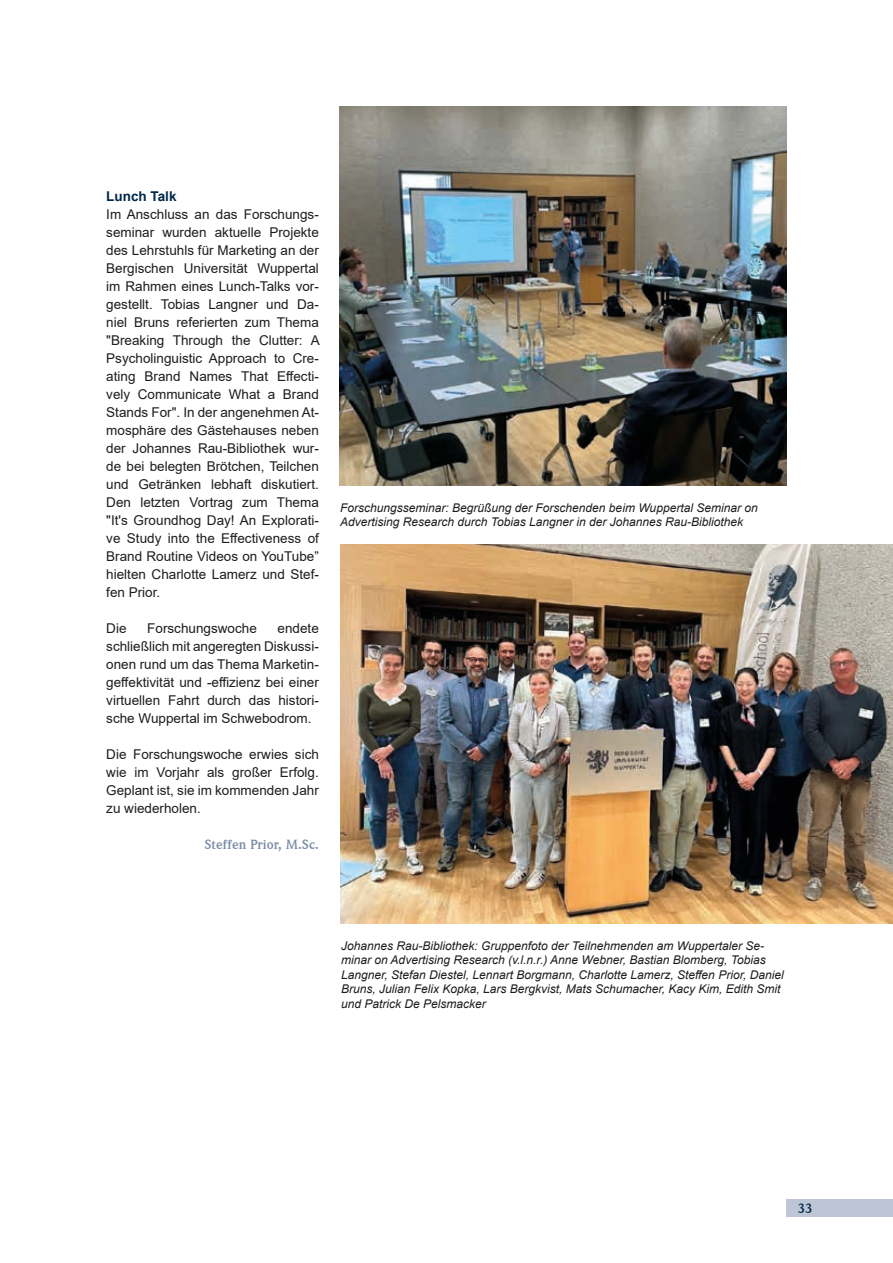
<style>
.page{position:relative;width:893px;height:1263px;background:#fff}
.page>*{position:absolute;margin:0;border:0;box-sizing:border-box;transform-origin:0 0}
.t1{font:13.5px/18px "Arial";color:#1d1d1b}
.t2{font:700 13.5px "Weidemann IT Cby BT";color:#798ba6}
.t3{font:700 13.5px "Arial";color:#002847}
.t4{font:700 13.5px "Weidemann IT Cby BT";color:#002847}
.t5{font:italic 12px/14.4px "Arial";color:#1d1d1b}
</style>
<div class="page">
<div style="left:787px;top:1199px;width:106px;height:17px;background:#bec6d6"></div>
<img style="left:339px;top:106px;width:448px;height:379px">
<img style="left:340px;top:544px;width:553px;height:379px">
<p class="t3" style="left:106px;top:187px;width:72px">Lunch Talk</p>
<p class="t1" style="left:106px;top:205px;width:215px">Im Anschluss an das Forschungs&shy;seminar wurden aktuelle Projekte des Lehrstuhls für Marketing an der<br>Bergischen Universität Wuppertal im Rahmen eines Lunch-Talks vor&shy;gestellt. Tobias Langner und Da&shy;niel Bruns referierten zum Thema "Breaking Through the Clutter: A<br>Psycholinguistic Approach to Cre&shy;ating Brand Names That Effecti&shy;vely Communicate What a Brand<br>Stands For". In der angenehmen At&shy;mosphäre des Gästehauses neben der Johannes Rau-Bibliothek wur&shy;de bei belegten Brötchen, Teilchen und Getränken lebhaft diskutiert.<br>Den letzten Vortrag zum Thema "It's Groundhog Day! An Explorati&shy;ve Study into the Effectiveness of<br>Brand Routine Videos on YouTube” hielten Charlotte Lamerz und Stef&shy;fen Prior.</p>
<p class="t1" style="left:106px;top:619px;width:22px">Die</p>
<p class="t1" style="left:147px;top:619px;width:111px">Forschungswoche</p>
<p class="t1" style="left:106px;top:619px;width:214px;text-align:justify;text-indent:171px">endete schließlich mit angeregten Diskussi&shy;onen rund um das Thema Marketin&shy;geffektivität und -effizienz bei einer virtuellen Fahrt durch das histori&shy;sche Wuppertal im Schwebodrom.</p>
<p class="t1" style="left:106px;top:745px;width:214px">Die Forschungswoche erwies sich wie im Vorjahr als großer Erfolg.<br>Geplant ist, sie im kommenden Jahr zu wiederholen.</p>
<p class="t2" style="left:204px;top:836px;width:116px">Steffen Prior, M.Sc.</p>
<p class="t5" style="left:340px;top:501px;width:419px">Forschungsseminar: Begrüßung der Forschenden beim Wuppertal Seminar on<br>Advertising Research durch Tobias Langner in der Johannes Rau-Bibliothek</p>
<p class="t5" style="left:341px;top:939px;width:444px">Johannes Rau-Bibliothek: Gruppenfoto der Teilnehmenden am Wuppertaler Se&shy;minar on Advertising Research (v.l.n.r.) Anne Webner, Bastian Blomberg, Tobias Langner, Stefan Diestel, Lennart Borgmann, Charlotte Lamerz, Steffen Prior, Daniel Bruns, Julian Felix Kopka, Lars Bergkvist, Mats Schumacher, Kacy Kim, Edith Smit und Patrick De Pelsmacker</p>
<p class="t4" style="left:798px;top:1200px;width:16px">33</p>
</div>
